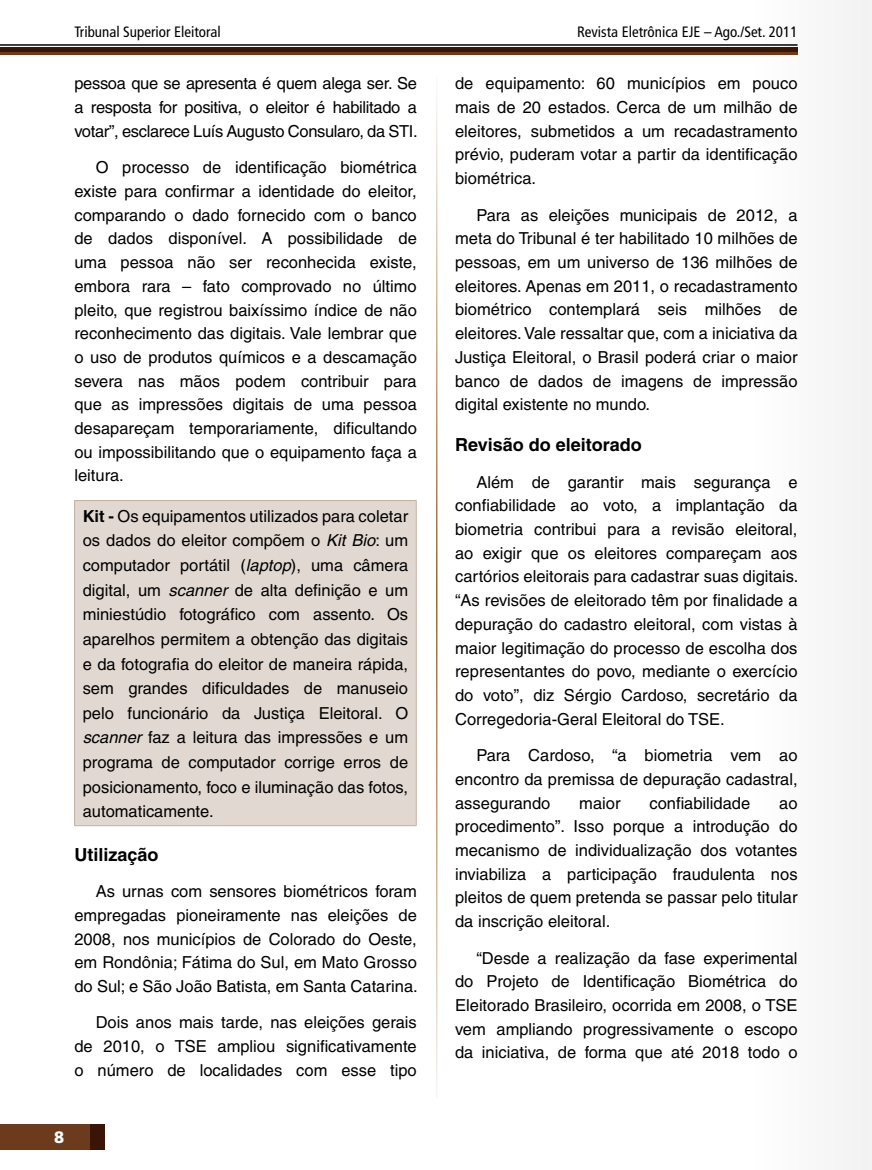
<style>
.page{position:relative;width:872px;height:1170px;background:#fff}
.page>*{position:absolute;margin:0;border:0;box-sizing:border-box;transform-origin:0 0}
.t1{font:700 18px "Helvetica";color:#000}
.t2{font:16.5px/23.7px "Helvetica";color:#000;text-align:justify}
.t3{font:900 16.5px "Frutiger LT Std";color:#fff}
.t4{font:condensed 15px "Frutiger LT Std";color:#000}
.s1{font-weight:700}
.s2{font-style:italic}
</style>
<div class="page">
<div style="left:742px;top:0;width:130px;height:1169px;background:#f8f8f9"></div>
<div style="left:0;top:47px;width:797px;height:6px;background:#3a1505"></div>
<hr style="left:0;top:53px;width:797px;height:2px;background:#6c3b1d">
<div style="left:89px;top:1123px;width:16px;height:26px;background:#3a1505"></div>
<div style="left:0;top:1123px;width:90px;height:26px;background:#6c3b1d"></div>
<hr style="left:0;top:44px;width:797px;height:2px;background:#000">
<div style="left:75px;top:500px;width:341px;height:325px;background:#e2d8d2"></div>
<hr style="left:74px;top:500px;width:342px;height:1px;background:#c4b1a4">
<hr style="left:74px;top:500px;width:1px;height:325px;background:#c4b1a4">
<hr style="left:416px;top:500px;width:1px;height:325px;background:#c4b1a4">
<hr style="left:74px;top:825px;width:342px;height:1px;background:#c4b1a4">
<p class="t4" style="left:74px;top:23px;width:148px">Tribunal Superior Eleitoral</p>
<p class="t4" style="left:577px;top:23px;width:222px">Revista Eletrônica EJE – Ago./Set. 2011</p>
<p class="t2" style="left:74px;top:72px;width:345px">pessoa que se apresenta é quem alega ser. Se a resposta for positiva, o eleitor é habilitado a votar”, esclarece Luís Augusto Consularo, da STI.</p>
<p class="t2" style="left:74px;top:155px;width:344px;text-indent:21px">O processo de identificação biométrica existe para confirmar a identidade do eleitor, comparando o dado fornecido com o banco de dados disponível. A possibilidade de uma pessoa não ser reconhecida existe, embora rara – fato comprovado no último pleito, que registrou baixíssimo índice de não reconhecimento das digitais. Vale lembrar que o uso de produtos químicos e a descamação severa nas mãos podem contribuir para que as impressões digitais de uma pessoa desapareçam temporariamente, dificultando ou impossibilitando que o equipamento faça a leitura.</p>
<p class="t2" style="left:83px;top:503px;width:327px;line-height:24.6px"><span class="s1">Kit -</span> Os equipamentos utilizados para coletar os dados do eleitor compõem o <span class="s2">Kit Bio</span>: um computador portátil (<span class="s2">laptop</span>), uma câmera digital, um <span class="s2">scanner</span> de alta definição e um miniestúdio fotográfico com assento. Os aparelhos permitem a obtenção das digitais e da fotografia do eleitor de maneira rápida, sem grandes dificuldades de manuseio pelo funcionário da Justiça Eleitoral. O <span class="s2">scanner</span> faz a leitura das impressões e um programa de computador corrige erros de posicionamento, foco e iluminação das fotos, automaticamente.</p>
<p class="t1" style="left:74px;top:843px;width:86px">Utilização</p>
<p class="t2" style="left:74px;top:879px;width:345px;text-indent:21px">As urnas com sensores biométricos foram empregadas pioneiramente nas eleições de 2008, nos municípios de Colorado do Oeste, em Rondônia; Fátima do Sul, em Mato Grosso do Sul; e São João Batista, em Santa Catarina.</p>
<p class="t2" style="left:74px;top:1010px;width:344px;text-indent:21px">Dois anos mais tarde, nas eleições gerais de 2010, o TSE ampliou significativamente o número de localidades com esse tipo</p>
<p class="t2" style="left:455px;top:72px;width:344px">de equipamento: 60 municípios em pouco mais de 20 estados. Cerca de um milhão de eleitores, submetidos a um recadastramento prévio, puderam votar a partir da identificação biométrica.</p>
<p class="t2" style="left:455px;top:203px;width:344px;text-indent:21px">Para as eleições municipais de 2012, a meta do Tribunal é ter habilitado 10 milhões de pessoas, em um universo de 136 milhões de eleitores. Apenas em 2011, o recadastramento biométrico contemplará seis milhões de eleitores. Vale ressaltar que, com a iniciativa da Justiça Eleitoral, o Brasil poderá criar o maior banco de dados de imagens de impressão digital existente no mundo.</p>
<p class="t1" style="left:455px;top:434px;width:188px">Revisão do eleitorado</p>
<p class="t2" style="left:455px;top:470px;width:345px;text-indent:21px">Além de garantir mais segurança e confiabilidade ao voto, a implantação da biometria contribui para a revisão eleitoral, ao exigir que os eleitores compareçam aos cartórios eleitorais para cadastrar suas digitais. “As revisões de eleitorado têm por finalidade a depuração do cadastro eleitoral, com vistas à maior legitimação do processo de escolha dos representantes do povo, mediante o exercício do voto”, diz Sérgio Cardoso, secretário da Corregedoria-Geral Eleitoral do TSE.</p>
<p class="t2" style="left:455px;top:743px;width:344px;text-indent:21px">Para Cardoso, “a biometria vem ao encontro da premissa de depuração cadastral, assegurando</p>
<p class="t2" style="left:579px;top:790px;width:43px">maior</p>
<p class="t2" style="left:649px;top:790px;width:102px">confiabilidade</p>
<p class="t2" style="left:455px;top:790px;width:344px;text-indent:324px">ao procedimento”. Isso porque a introdução do mecanismo de individualização dos votantes inviabiliza a participação fraudulenta nos pleitos de quem pretenda se passar pelo titular da inscrição eleitoral.</p>
<p class="t2" style="left:455px;top:945px;width:344px;text-indent:21px">“Desde a realização da fase experimental do Projeto de Identificação Biométrica do Eleitorado Brasileiro, ocorrida em 2008, o TSE vem ampliando progressivamente o escopo da iniciativa, de forma que até 2018 todo o</p>
<p class="t3" style="left:54px;top:1127px;width:12px">8</p>
</div>
